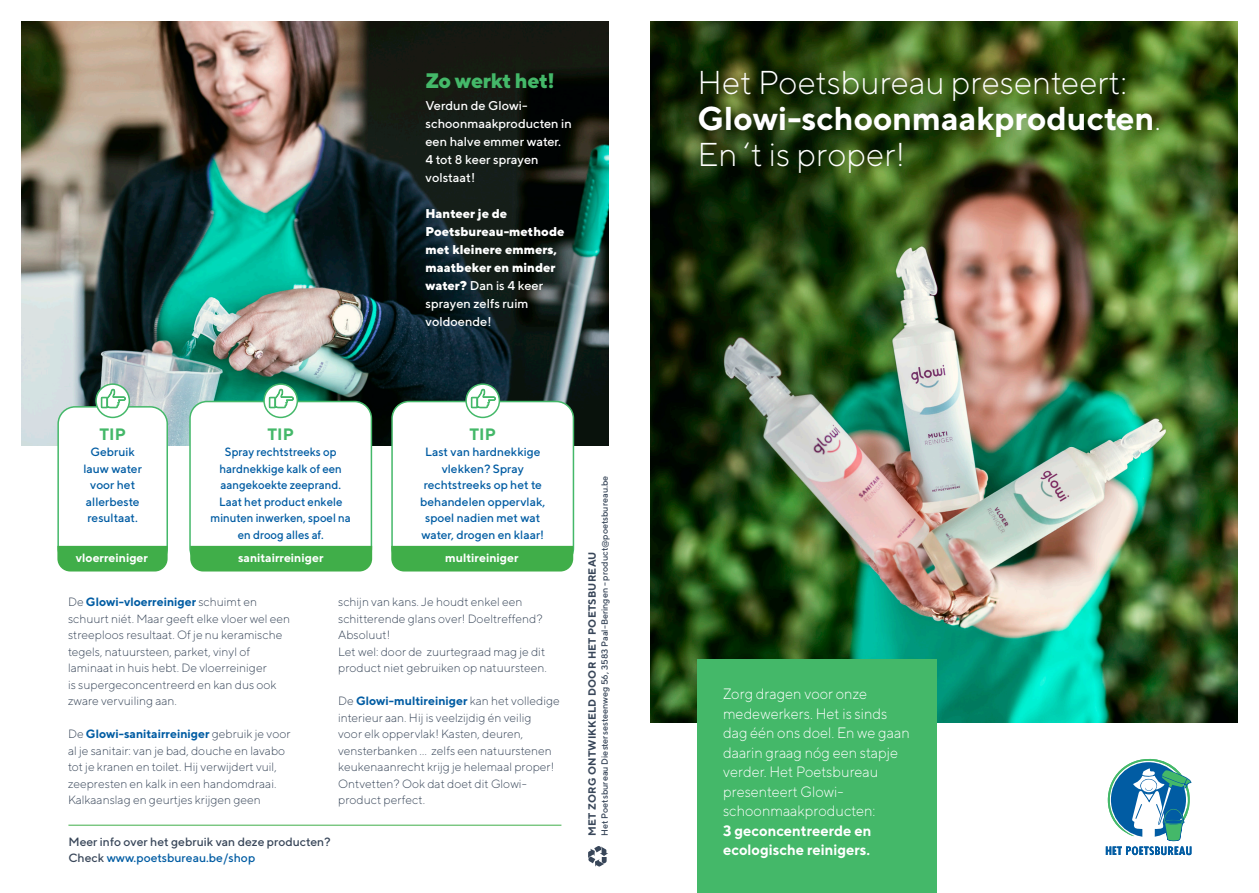
<style>
.page{position:relative;width:1259px;height:893px;background:#fff}
.page>*{position:absolute;margin:0;border:0;box-sizing:border-box;transform-origin:0 0}
.t1{font:300 33px/35.8px "TT Norms";color:#fff}
.t2{font:800 21px "TT Norms";letter-spacing:-.02em;color:#44b869}
.titeltje{font:700 16.5px "TT Norms";color:#44b869}
.titeltje-2{font:300 15px/19.5px "TT Norms";color:#fff}
.titeltje-3{font:800 12.75px/18px "TT Norms";color:#fff}
.titeltje-4{font:500 12.75px/18px "TT Norms";color:#fff}
.titeltje-5{font:300 12px/16.5px "TT Norms";color:#384659}
.titeltje-6{font:500 12px/16.5px "TT Norms";color:#015ca3;text-align:center}
.titeltje-7{font:500 12px/16.5px "TT Norms";color:#015ca3;text-align:center;scale:.95 1}
.titeltje-8{font:700 12px "TT Norms";color:#fff}
.titeltje-9{font:500 12px "TT Norms";color:#384659}
.titeltje-10{font:700 10.5px "TT Norms";letter-spacing:.02em;color:#384659}
.titeltje-11{font:500 9px "TT Norms";color:#384659}
.s1{font-weight:500}
.s2{font-weight:700;color:#015ca3}
.s3{color:#384659}
.s4{font-weight:700}
</style>
<div class="page">
<img style="left:21px;top:21px;width:587px;height:424px">
<div style="left:58px;top:407px;width:109px;height:158px;background:#fff;border-radius:17px"></div>
<div style="left:57px;top:406px;width:111px;height:160px;border:2px solid #44b869;border-radius:17px"></div>
<div style="left:190px;top:401px;width:181px;height:164px;background:#fff;border-radius:17px"></div>
<div style="left:189px;top:401px;width:183px;height:165px;border:2px solid #44b869;border-radius:17px"></div>
<div style="left:392px;top:401px;width:181px;height:164px;background:#fff;border-radius:17px"></div>
<div style="left:391px;top:401px;width:183px;height:165px;border:2px solid #44b869;border-radius:17px"></div>
<svg style="left:96px;top:384px;width:33px;height:33px"></svg>
<div style="left:95px;top:383px;width:35px;height:35px;border:2px solid #44b869;border-radius:50%"></div>
<svg style="left:100px;top:388px;width:26px;height:23px"></svg>
<svg style="left:264px;top:384px;width:33px;height:33px"></svg>
<div style="left:263px;top:383px;width:35px;height:35px;border:2px solid #44b869;border-radius:50%"></div>
<svg style="left:268px;top:388px;width:26px;height:23px"></svg>
<svg style="left:466px;top:384px;width:33px;height:33px"></svg>
<div style="left:465px;top:383px;width:35px;height:35px;border:2px solid #44b869;border-radius:50%"></div>
<svg style="left:470px;top:388px;width:26px;height:23px"></svg>
<div style="left:57px;top:546px;width:111px;height:25px;background:#40ae49"></div>
<div style="left:190px;top:546px;width:182px;height:25px;background:#40ae49"></div>
<div style="left:391px;top:546px;width:182px;height:25px;background:#40ae49"></div>
<hr style="left:68px;top:825px;width:493px;height:1px;background:#40ae49">
<svg style="left:588px;top:846px;width:20px;height:21px"></svg>
<img style="left:651px;top:21px;width:586px;height:702px">
<div style="left:697px;top:659px;width:239px;height:234px;background:#44b869"></div>
<div style="left:680px;top:52px;width:494px;height:137px;background:#231f20;opacity:.3"></div>
<svg style="left:1105px;top:758px;width:86px;height:97px"></svg>
<p class="t2" style="left:425px;top:67px;width:131px">Zo werkt het!</p>
<p class="titeltje-4" style="left:425px;top:97px;width:148px">Verdun de Glowi&shy;schoonmaakproducten in een halve emmer water.<br>4 tot 8 keer sprayen volstaat!</p>
<p class="titeltje-3" style="left:425px;top:205px;width:140px">Hanteer je de<br>Poetsbureau-methode met kleinere emmers, maatbeker en minder water? <span class="s1">Dan is 4 keer sprayen zelfs ruim voldoende!</span></p>
<p class="titeltje" style="left:99px;top:423px;width:28px">TIP</p>
<p class="titeltje-6" style="left:84px;top:443px;width:60px">Gebruik lauw water voor het allerbeste resultaat.</p>
<p class="titeltje" style="left:267px;top:423px;width:28px">TIP</p>
<p class="titeltje-7" style="left:211px;top:443px;width:149px">Spray rechtstreeks op hardnekkige kalk of een aangekoekte zeeprand.<br>Laat het product enkele minuten inwerken, spoel na en droog alles af.</p>
<p class="titeltje" style="left:469px;top:423px;width:28px">TIP</p>
<p class="titeltje-6" style="left:420px;top:443px;width:126px">Last van hardnekkige vlekken? Spray rechtstreeks op het te behandelen oppervlak, spoel nadien met wat water, drogen en klaar!</p>
<p class="titeltje-8" style="left:76px;top:550px;width:74px">vloerreiniger</p>
<p class="titeltje-8" style="left:238px;top:550px;width:87px">sanitairreiniger</p>
<p class="titeltje-8" style="left:445px;top:550px;width:75px">multireiniger</p>
<p class="titeltje-5" style="left:68px;top:593px;width:224px">De <span class="s2">Glowi-vloerreiniger</span> schuimt en schuurt niét. Maar geeft elke vloer wel een streeploos resultaat. Of je nu keramische tegels, natuursteen, parket, vinyl of laminaat in huis hebt. De vloerreiniger<br>is supergeconcentreerd en kan dus ook zware vervuiling aan.</p>
<p class="titeltje-5" style="left:68px;top:725px;width:224px">De <span class="s2">Glowi-sanitairreiniger</span> gebruik je voor al je sanitair: van je bad, douche en lavabo tot je kranen en toilet. Hij verwijdert vuil, zeepresten en kalk in een handomdraai.<br>Kalkaanslag en geurtjes krijgen geen</p>
<p class="titeltje-5" style="left:338px;top:593px;width:206px">schijn van kans. Je houdt enkel een schitterende glans over! Doeltreffend?<br>Absoluut!</p>
<p class="titeltje-5" style="left:338px;top:643px;width:210px">Let wel: door de zuurtegraad mag je dit product niet gebruiken op natuursteen.</p>
<p class="titeltje-5" style="left:338px;top:692px;width:223px">De <span class="s2">Glowi-multireiniger</span> kan het volledige interieur aan. Hij is veelzijdig én veilig<br>voor elk oppervlak! Kasten, deuren, vensterbanken … zelfs een natuurstenen keukenaanrecht krijg je helemaal proper!<br>Ontvetten? Ook dat doet dit Glowi&shy;product perfect.</p>
<p class="titeltje-9" style="left:68px;top:834px;width:264px">Meer info over het gebruik van deze producten?</p>
<p class="titeltje-6" style="left:68px;top:849px;width:188px"><span class="s3">Check</span> www.poetsbureau.be/shop</p>
<p class="titeltje-11" style="left:599px;top:836px;width:362px;rotate:-90deg">Het Poetsbureau Diestersesteenweg 56, 3583 Paal-Beringen - product@poetsbureau.be</p>
<p class="titeltje-10" style="left:585px;top:836px;width:286px;rotate:-90deg">MET ZORG ONTWIKKELD DOOR HET POETSBUREAU</p>
<p class="t1" style="left:697px;top:64px;width:465px">Het Poetsbureau presenteert:<br><span class="s4">Glowi-schoonmaakproducten</span>.</p>
<p class="t1" style="left:697px;top:135px;width:209px">En ‘t is proper!</p>
<p class="titeltje-2" style="left:723px;top:684px;width:188px">Zorg dragen voor onze medewerkers. Het is sinds dag één ons doel. En we gaan daarin graag nóg een stapje verder. Het Poetsbureau presenteert Glowi&shy;schoonmaakproducten:<br><span class="s4">3 geconcentreerde en ecologische reinigers.</span></p>
</div>
